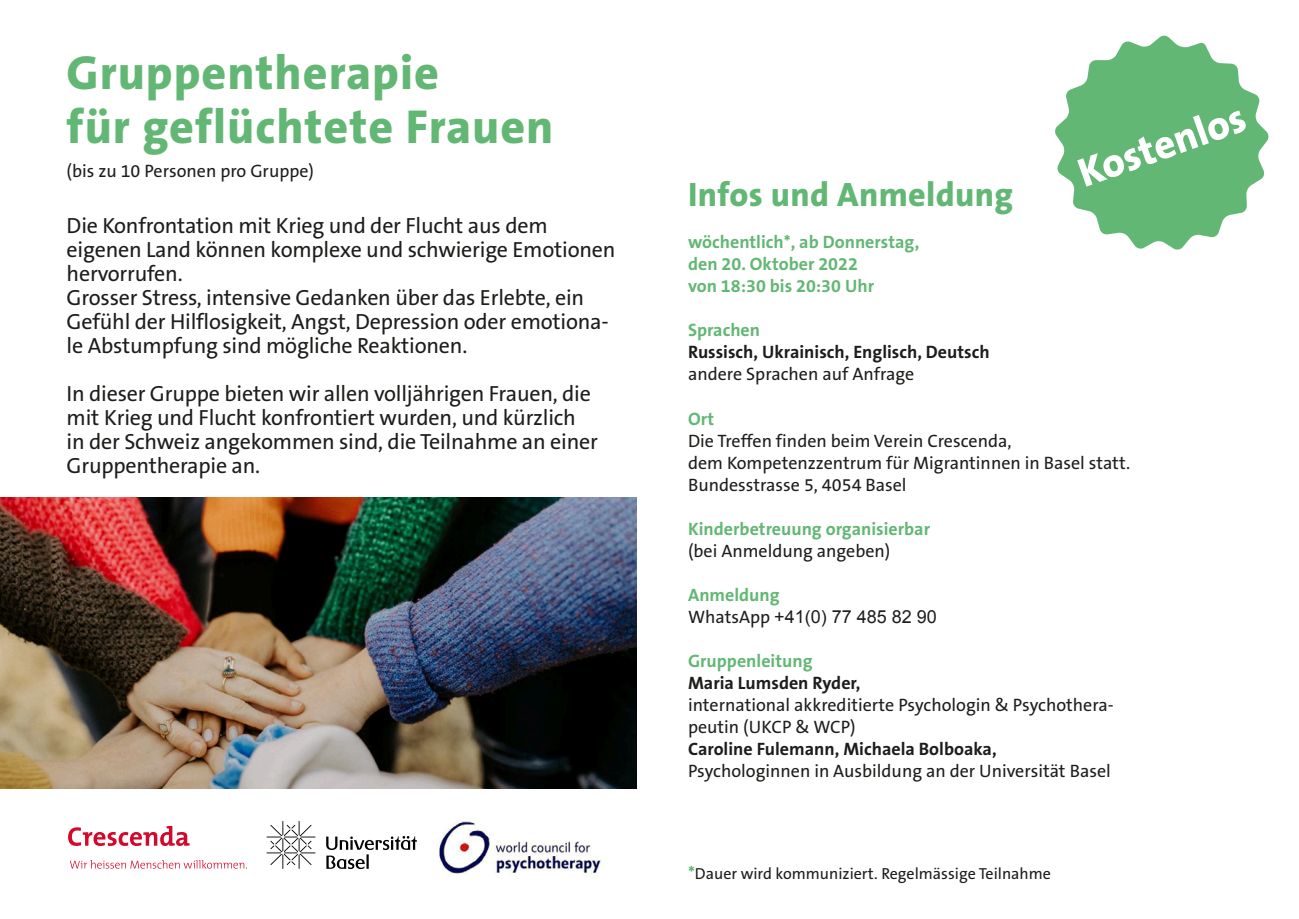
<style>
.page{position:relative;width:1299px;height:919px;background:#fff}
.page>*{position:absolute;margin:0;border:0;box-sizing:border-box;transform-origin:0 0}
.t1{font:800 48px "The Sans B8";letter-spacing:.02em;color:#63b774}
.t2{font:800 41.2px "The Sans B8";color:#fff}
.t3{font:800 34px "The Sans B8";letter-spacing:.01em;color:#63b774}
.t4{font:22px/24px "The Sans B5 Plain";letter-spacing:-.01em;color:#1d1d1b}
.t5{font:18px/22px "The Sans B5 Plain";color:#1d1d1b}
.t6{font:700 18px/22px "The Sans B7";color:#63b774}
.t7{font:700 18px/22px "The Sans B7";color:#1d1d1b}
.t8{font:18px "Arial";color:#1d1d1b}
.t9{font:16px "The Sans B5 Plain";color:#1d1d1b}
.s1{color:#63b774}
.s2{font-family:"The Sans B5 Plain"}
.s3{font-family:"The Sans B7";font-weight:700;font-size:18px;color:#63b774}
</style>
<div class="page">
<svg style="left:68px;top:826px;width:121px;height:19px"></svg>
<svg style="left:70px;top:860px;width:177px;height:8px"></svg>
<img style="left:439px;top:818px;width:163px;height:57px">
<svg style="left:326px;top:836px;width:91px;height:33px"></svg>
<svg style="left:266px;top:821px;width:49px;height:47px"></svg>
<svg style="left:1055px;top:35px;width:213px;height:215px"></svg>
<img style="left:0;top:497px;width:636px;height:291px">
<p class="t1" style="left:67px;top:47px;width:374px">Gruppentherapie</p>
<p class="t1" style="left:67px;top:101px;width:488px">für geflüchtete Frauen</p>
<p class="t5" style="left:67px;top:161px;width:249px">(bis zu 10 Personen pro Gruppe)</p>
<p class="t4" style="left:67px;top:214px;width:482px">Die Konfrontation mit Krieg und der Flucht aus dem</p>
<p class="t4" style="left:67px;top:238px;width:550px">eigenen Land können komplexe und schwierige Emotionen hervorrufen.</p>
<p class="t4" style="left:67px;top:286px;width:543px">Grosser Stress, intensive Gedanken über das Erlebte, ein<br>Gefühl der Hilflosigkeit, Angst, Depression oder emotiona&shy;le Abstumpfung sind mögliche Reaktionen.</p>
<p class="t4" style="left:67px;top:382px;width:532px">In dieser Gruppe bieten wir allen volljährigen Frauen, die mit Krieg und Flucht konfrontiert wurden, und kürzlich in der Schweiz angekommen sind, die Teilnahme an einer Gruppentherapie an.</p>
<p class="t2" style="left:1072px;top:154px;width:176px;rotate:-20deg">Kostenlos</p>
<p class="t3" style="left:688px;top:177px;width:326px">Infos und Anmeldung</p>
<p class="t6" style="left:688px;top:232px;width:233px">wöchentlich*, ab Donnerstag,</p>
<p class="t6" style="left:688px;top:254px;width:187px">den 20. Oktober 2022 von 18:30 bis 20:30 Uhr</p>
<p class="t7" style="left:688px;top:320px;width:303px"><span class="s1">Sprachen<br></span>Russisch, Ukrainisch, Englisch, Deutsch</p>
<p class="t5" style="left:688px;top:364px;width:228px">andere Sprachen auf Anfrage</p>
<p class="t6" style="left:688px;top:408px;width:28px">Ort</p>
<p class="t5" style="left:688px;top:430px;width:325px">Die Treffen finden beim Verein Crescenda,</p>
<p class="t5" style="left:688px;top:452px;width:443px">dem Kompetenzzentrum für Migrantinnen in Basel statt.</p>
<p class="t5" style="left:688px;top:474px;width:220px">Bundesstrasse 5, 4054 Basel</p>
<p class="t6" style="left:688px;top:518px;width:243px">Kinderbetreuung organisierbar</p>
<p class="t5" style="left:688px;top:540px;width:204px">(bei Anmeldung angeben)</p>
<p class="t6" style="left:688px;top:584px;width:93px">Anmeldung</p>
<p class="t8" style="left:688px;top:604px;width:250px"><span class="s2">WhatsApp</span> +41(0) 77 485 82 90</p>
<p class="t6" style="left:688px;top:650px;width:126px">Gruppenleitung</p>
<p class="t7" style="left:688px;top:672px;width:174px">Maria Lumsden Ryder,</p>
<p class="t5" style="left:688px;top:694px;width:427px">international akkreditierte Psychologin &amp; Psychothera&shy;peutin (UKCP &amp; WCP)</p>
<p class="t7" style="left:688px;top:738px;width:310px">Caroline Fulemann, Michaela Bolboaka,</p>
<p class="t5" style="left:688px;top:760px;width:424px">Psychologinnen in Ausbildung an der Universität Basel</p>
<p class="t9" style="left:688px;top:865px;width:364px"><span class="s3">*</span>Dauer wird kommuniziert. Regelmässige Teilnahme</p>
</div>
